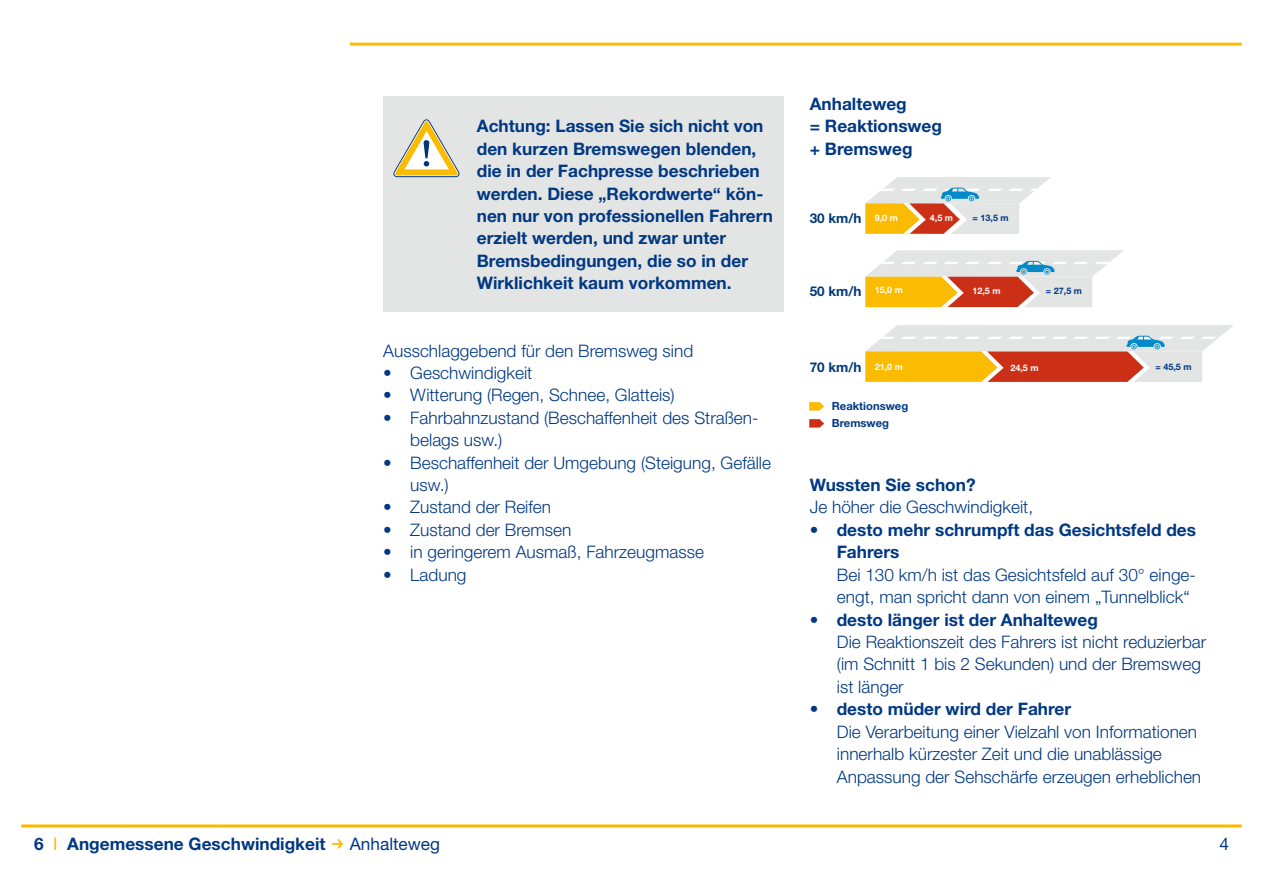
<style>
.page{position:relative;width:1263px;height:893px;background:#fff}
.page>*{position:absolute;margin:0;border:0;box-sizing:border-box;transform-origin:0 0}
.t1{font:300 17.25px/22.5px "Helvetica Neue LT Std";color:#003882}
.t2{font:700 17.25px/22.4px "Helvetica Neue LT Std";color:#003882}
.t3{font:17.25px "Helvetica Neue LT Std";color:#003882}
.t4{font:700 13.5px "Helvetica Neue LT Std";color:#003779}
.t5{font:700 11.25px/17px "Helvetica Neue LT Std";color:#003882}
.t6{font:700 9px "Helvetica Neue LT Std";color:#003882}
.t7{font:700 9px "Helvetica Neue LT Std";color:#fff}
.s1{font-size:9px;color:#fff}
.s2{font-weight:300}
.s3{font-weight:700}
.s4{font-weight:400;color:#fabb00}
</style>
<div class="page">
<div style="left:383px;top:97px;width:401px;height:215px;background:#e3e4e4"></div>
<svg style="left:393px;top:119px;width:67px;height:58px"></svg>
<hr style="left:21px;top:824px;width:1221px;height:3px;background:#fabb00">
<hr style="left:350px;top:43px;width:892px;height:3px;background:#fabb00">
<svg style="left:809px;top:402px;width:15px;height:9px"></svg>
<svg style="left:809px;top:419px;width:15px;height:9px"></svg>
<svg style="left:865px;top:177px;width:186px;height:57px"></svg>
<svg style="left:865px;top:250px;width:259px;height:57px"></svg>
<svg style="left:865px;top:325px;width:369px;height:57px;background:#e3ba94"></svg>
<p class="t2" style="left:477px;top:115px;width:298px">Achtung: Lassen Sie sich nicht von den kurzen Bremswegen blenden, die in der Fachpresse beschrieben werden. Diese „Rekordwerte“ kön&shy;nen nur von professionellen Fahrern erzielt werden, und zwar unter Bremsbedingungen, die so in der Wirklichkeit kaum vorkommen.</p>
<p class="t1" style="left:383px;top:339px;width:311px">Ausschlaggebend für den Bremsweg sind</p>
<p class="t1" style="left:383px;top:361px;width:151px">• Geschwindigkeit</p>
<p class="t1" style="left:383px;top:384px;width:293px">• Witterung (Regen, Schnee, Glatteis)</p>
<p class="t1" style="left:410px;top:406px;width:350px;text-indent:-27px">• Fahrbahnzustand (Beschaffenheit des Straßen&shy;belags usw.)</p>
<p class="t1" style="left:410px;top:451px;width:362px;text-indent:-27px">• Beschaffenheit der Umgebung (Steigung, Gefälle usw.)</p>
<p class="t1" style="left:383px;top:496px;width:169px">• Zustand der Reifen</p>
<p class="t1" style="left:383px;top:518px;width:190px">• Zustand der Bremsen</p>
<p class="t1" style="left:383px;top:541px;width:322px">• in geringerem Ausmaß, Fahrzeugmasse</p>
<p class="t1" style="left:383px;top:563px;width:85px">• Ladung</p>
<p class="t2" style="left:810px;top:92px;width:134px">Anhalteweg<br>= Reaktionsweg + Bremsweg</p>
<p class="t4" style="left:810px;top:210px;width:90px">30 km/h <sup>9,0</sup> <sup>m</sup></p>
<p class="t7" style="left:930px;top:213px;width:25px">4,5 m</p>
<p class="t6" style="left:972px;top:213px;width:38px">= 13,5 m</p>
<p class="t4" style="left:810px;top:283px;width:95px">50 km/h <sup>15,0</sup> <sup>m</sup></p>
<p class="t7" style="left:972px;top:285px;width:30px">12,5 m</p>
<p class="t6" style="left:1046px;top:285px;width:38px">= 27,5 m</p>
<p class="t4" style="left:810px;top:358px;width:95px">70 km/h <span class="s1">21,0 m</span></p>
<p class="t7" style="left:1010px;top:362px;width:30px">24,5 m</p>
<p class="t6" style="left:1155px;top:362px;width:38px">= 45,5 m</p>
<p class="t5" style="left:832px;top:397px;width:78px">Reaktionsweg<br>Bremsweg</p>
<p class="t2" style="left:810px;top:473px;width:167px">Wussten Sie schon?</p>
<p class="t1" style="left:810px;top:496px;width:225px">Je höher die Geschwindigkeit,</p>
<p class="t2" style="left:837px;top:518px;width:361px;text-indent:-27px"><span class="s2">•</span> desto mehr schrumpft das Gesichtsfeld des<br>Fahrers</p>
<p class="t1" style="left:837px;top:563px;width:360px">Bei 130 km/h ist das Gesichtsfeld auf 30° einge&shy;engt, man spricht dann von einem „Tunnelblick“</p>
<p class="t1" style="left:837px;top:608px;width:371px;text-indent:-27px">• <span class="s3">desto länger ist der Anhalteweg<br></span>Die Reaktionszeit des Fahrers ist nicht reduzierbar (im Schnitt 1 bis 2 Sekunden) und der Bremsweg ist länger</p>
<p class="t1" style="left:837px;top:698px;width:366px;text-indent:-27px">• <span class="s3">desto müder wird der Fahrer<br></span>Die Verarbeitung einer Vielzahl von Informationen innerhalb kürzester Zeit und die unablässige Anpassung der Sehschärfe erzeugen erheblichen</p>
<p class="t2" style="left:34px;top:832px;width:293px">6 <span class="s4">I</span> Angemessene Geschwindigkeit</p>
<p class="t3" style="left:350px;top:833px;width:92px">Anhalteweg</p>
<p class="t3" style="left:1219px;top:833px;width:11px">4</p>
</div>
